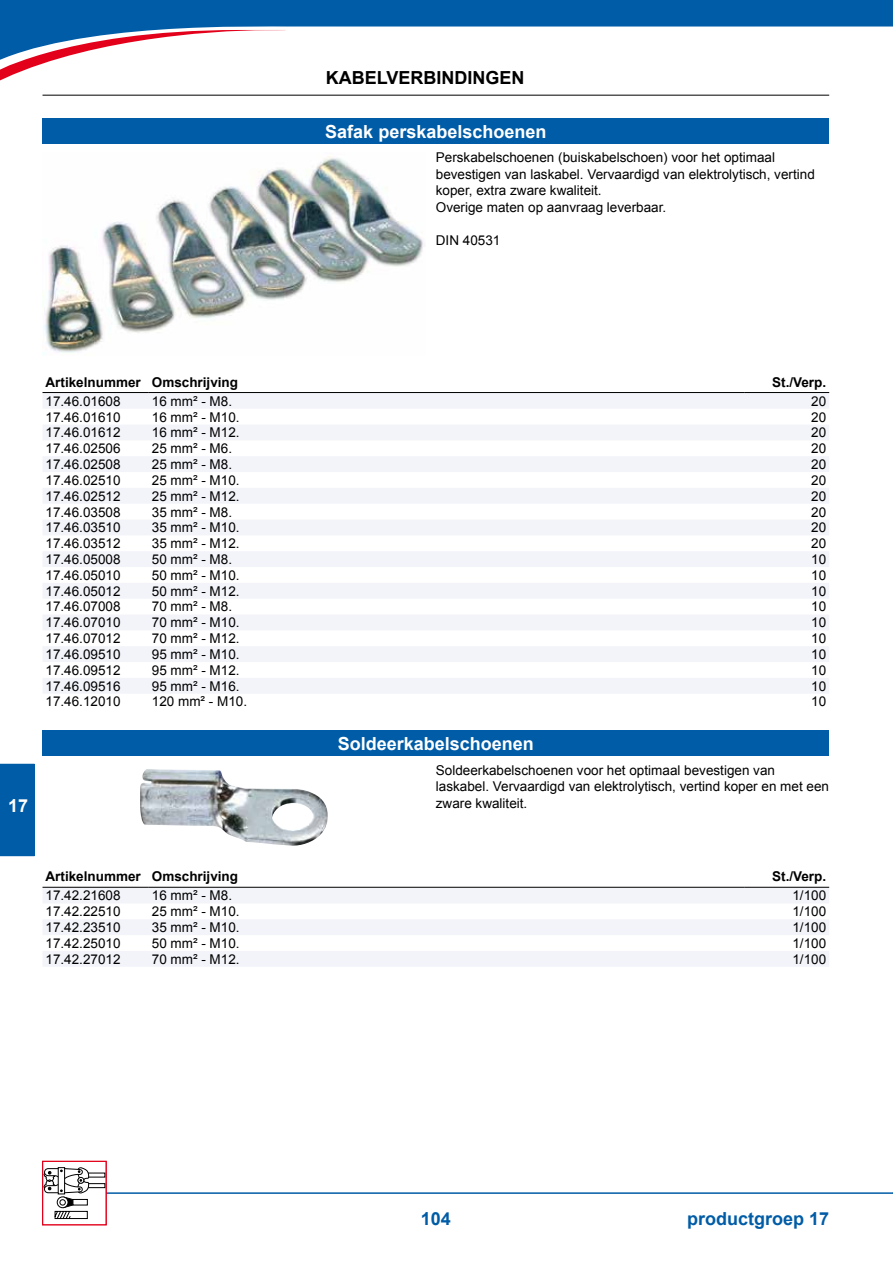
<style>
.page{position:relative;width:893px;height:1263px;background:#fff}
.page>*{position:absolute;margin:0;border:0;box-sizing:border-box;transform-origin:0 0}
.t1{font:700 18px "Arial";color:#fff}
.t2{font:700 18px "Arial";color:#005ca6}
.t3{font:700 18px "Arial";color:#000}
.t4{font:13.5px/16.5px "Arial";color:#000}
.t5{font:700 13.5px "Arial";color:#000}
</style>
<div class="page">
<svg style="left:0;top:0;width:893px;height:30px;background:#176aae"></svg>
<svg style="left:0;top:30px;width:286px;height:51px"></svg>
<div style="left:0;top:764px;width:34px;height:92px;background:#005ca6"></div>
<hr style="left:43px;top:95px;width:786px;height:1px;background:#000">
<hr style="left:43px;top:1192px;width:850px;height:2px;background:#005ca6">
<div style="left:43px;top:1161px;width:63px;height:64px;background:#fff"></div>
<svg style="left:89px;top:1183px;width:16px;height:5px"></svg>
<svg style="left:89px;top:1173px;width:16px;height:4px"></svg>
<svg style="left:44px;top:1167px;width:45px;height:52px"></svg>
<svg style="left:73px;top:1199px;width:15px;height:6px"></svg>
<div style="left:42px;top:1161px;width:65px;height:64px;border:1px solid #e2001a"></div>
<div style="left:43px;top:119px;width:786px;height:25px;background:#005ca6"></div>
<img style="left:43px;top:156px;width:381px;height:197px">
<svg style="left:43px;top:393px;width:786px;height:300px;fill:#f5f6fa"></svg>
<hr style="left:43px;top:392px;width:106px;height:1px;background:#000">
<hr style="left:149px;top:392px;width:595px;height:1px;background:#000">
<hr style="left:744px;top:392px;width:85px;height:1px;background:#000">
<div style="left:43px;top:731px;width:786px;height:25px;background:#005ca6"></div>
<img style="left:140px;top:769px;width:188px;height:77px">
<svg style="left:43px;top:888px;width:786px;height:78px;fill:#f3f4fa"></svg>
<hr style="left:43px;top:887px;width:106px;height:1px;background:#000">
<hr style="left:149px;top:887px;width:595px;height:1px;background:#000">
<hr style="left:744px;top:887px;width:85px;height:1px;background:#000">
<h1 class="t3" style="left:326px;top:66px;width:200px">Kabelverbindingen</h1>
<h1 class="t1" style="left:325px;top:119px;width:223px">Safak perskabelschoenen</h1>
<p class="t4" style="left:436px;top:150px;width:380px">Perskabelschoenen (buiskabelschoen) voor het optimaal bevestigen van laskabel. Vervaardigd van elektrolytisch, vertind koper, extra zware kwaliteit.<br>Overige maten op aanvraag leverbaar.</p>
<p class="t4" style="left:436px;top:232px;width:66px">DIN 40531</p>
<h1 class="t1" style="left:8px;top:794px;width:22px">17</h1>
<p class="t5" style="left:46px;top:373px;width:194px">Artikelnummer Omschrijving</p>
<p class="t5" style="left:772px;top:373px;width:56px">St./Verp.</p>
<p class="t4" style="left:46px;top:393px;width:77px">17.46.01608</p>
<p class="t4" style="left:152px;top:393px;width:82px">16 mm² - M8.</p>
<p class="t4" style="left:811px;top:393px;width:17px">20</p>
<p class="t4" style="left:46px;top:409px;width:77px">17.46.01610</p>
<p class="t4" style="left:152px;top:409px;width:89px">16 mm² - M10.</p>
<p class="t4" style="left:811px;top:409px;width:17px">20</p>
<p class="t4" style="left:46px;top:424px;width:77px">17.46.01612</p>
<p class="t4" style="left:152px;top:424px;width:89px">16 mm² - M12.</p>
<p class="t4" style="left:811px;top:424px;width:17px">20</p>
<p class="t4" style="left:46px;top:440px;width:77px">17.46.02506</p>
<p class="t4" style="left:152px;top:440px;width:82px">25 mm² - M6.</p>
<p class="t4" style="left:811px;top:440px;width:17px">20</p>
<p class="t4" style="left:46px;top:456px;width:77px">17.46.02508</p>
<p class="t4" style="left:152px;top:456px;width:82px">25 mm² - M8.</p>
<p class="t4" style="left:811px;top:456px;width:17px">20</p>
<p class="t4" style="left:46px;top:472px;width:77px">17.46.02510</p>
<p class="t4" style="left:152px;top:472px;width:89px">25 mm² - M10.</p>
<p class="t4" style="left:811px;top:472px;width:17px">20</p>
<p class="t4" style="left:46px;top:488px;width:77px">17.46.02512</p>
<p class="t4" style="left:152px;top:488px;width:89px">25 mm² - M12.</p>
<p class="t4" style="left:811px;top:488px;width:17px">20</p>
<p class="t4" style="left:46px;top:504px;width:77px">17.46.03508</p>
<p class="t4" style="left:152px;top:504px;width:82px">35 mm² - M8.</p>
<p class="t4" style="left:811px;top:504px;width:17px">20</p>
<p class="t4" style="left:46px;top:519px;width:77px">17.46.03510</p>
<p class="t4" style="left:152px;top:519px;width:89px">35 mm² - M10.</p>
<p class="t4" style="left:811px;top:519px;width:17px">20</p>
<p class="t4" style="left:46px;top:535px;width:77px">17.46.03512</p>
<p class="t4" style="left:152px;top:535px;width:89px">35 mm² - M12.</p>
<p class="t4" style="left:811px;top:535px;width:17px">20</p>
<p class="t4" style="left:46px;top:551px;width:77px">17.46.05008</p>
<p class="t4" style="left:152px;top:551px;width:82px">50 mm² - M8.</p>
<p class="t4" style="left:811px;top:551px;width:17px">10</p>
<p class="t4" style="left:46px;top:567px;width:77px">17.46.05010</p>
<p class="t4" style="left:152px;top:567px;width:89px">50 mm² - M10.</p>
<p class="t4" style="left:811px;top:567px;width:17px">10</p>
<p class="t4" style="left:46px;top:583px;width:77px">17.46.05012</p>
<p class="t4" style="left:152px;top:583px;width:89px">50 mm² - M12.</p>
<p class="t4" style="left:811px;top:583px;width:17px">10</p>
<p class="t4" style="left:46px;top:599px;width:77px">17.46.07008</p>
<p class="t4" style="left:152px;top:599px;width:82px">70 mm² - M8.</p>
<p class="t4" style="left:811px;top:599px;width:17px">10</p>
<p class="t4" style="left:46px;top:614px;width:77px">17.46.07010</p>
<p class="t4" style="left:152px;top:614px;width:89px">70 mm² - M10.</p>
<p class="t4" style="left:811px;top:614px;width:17px">10</p>
<p class="t4" style="left:46px;top:630px;width:77px">17.46.07012</p>
<p class="t4" style="left:152px;top:630px;width:89px">70 mm² - M12.</p>
<p class="t4" style="left:811px;top:630px;width:17px">10</p>
<p class="t4" style="left:46px;top:646px;width:77px">17.46.09510</p>
<p class="t4" style="left:152px;top:646px;width:89px">95 mm² - M10.</p>
<p class="t4" style="left:811px;top:646px;width:17px">10</p>
<p class="t4" style="left:46px;top:662px;width:77px">17.46.09512</p>
<p class="t4" style="left:152px;top:662px;width:89px">95 mm² - M12.</p>
<p class="t4" style="left:811px;top:662px;width:17px">10</p>
<p class="t4" style="left:46px;top:678px;width:77px">17.46.09516</p>
<p class="t4" style="left:152px;top:678px;width:89px">95 mm² - M16.</p>
<p class="t4" style="left:811px;top:678px;width:17px">10</p>
<p class="t4" style="left:46px;top:693px;width:77px">17.46.12010</p>
<p class="t4" style="left:152px;top:693px;width:97px">120 mm² - M10.</p>
<p class="t4" style="left:811px;top:693px;width:17px">10</p>
<h1 class="t1" style="left:338px;top:731px;width:198px">Soldeerkabelschoenen</h1>
<p class="t4" style="left:436px;top:762px;width:395px">Soldeerkabelschoenen voor het optimaal bevestigen van laskabel. Vervaardigd van elektrolytisch, vertind koper en met een zware kwaliteit.</p>
<p class="t5" style="left:46px;top:867px;width:194px">Artikelnummer Omschrijving</p>
<p class="t5" style="left:772px;top:867px;width:56px">St./Verp.</p>
<p class="t4" style="left:46px;top:888px;width:77px">17.42.21608</p>
<p class="t4" style="left:152px;top:888px;width:82px">16 mm² - M8.</p>
<p class="t4" style="left:792px;top:888px;width:35px">1/100</p>
<p class="t4" style="left:46px;top:903px;width:77px">17.42.22510</p>
<p class="t4" style="left:152px;top:903px;width:89px">25 mm² - M10.</p>
<p class="t4" style="left:792px;top:903px;width:35px">1/100</p>
<p class="t4" style="left:46px;top:919px;width:77px">17.42.23510</p>
<p class="t4" style="left:152px;top:919px;width:89px">35 mm² - M10.</p>
<p class="t4" style="left:792px;top:919px;width:35px">1/100</p>
<p class="t4" style="left:46px;top:935px;width:77px">17.42.25010</p>
<p class="t4" style="left:152px;top:935px;width:89px">50 mm² - M10.</p>
<p class="t4" style="left:792px;top:935px;width:35px">1/100</p>
<p class="t4" style="left:46px;top:951px;width:77px">17.42.27012</p>
<p class="t4" style="left:152px;top:951px;width:89px">70 mm² - M12.</p>
<p class="t4" style="left:792px;top:951px;width:35px">1/100</p>
<h1 class="t2" style="left:421px;top:1207px;width:32px">104</h1>
<h1 class="t2" style="left:687px;top:1206px;width:144px">productgroep 17</h1>
</div>
